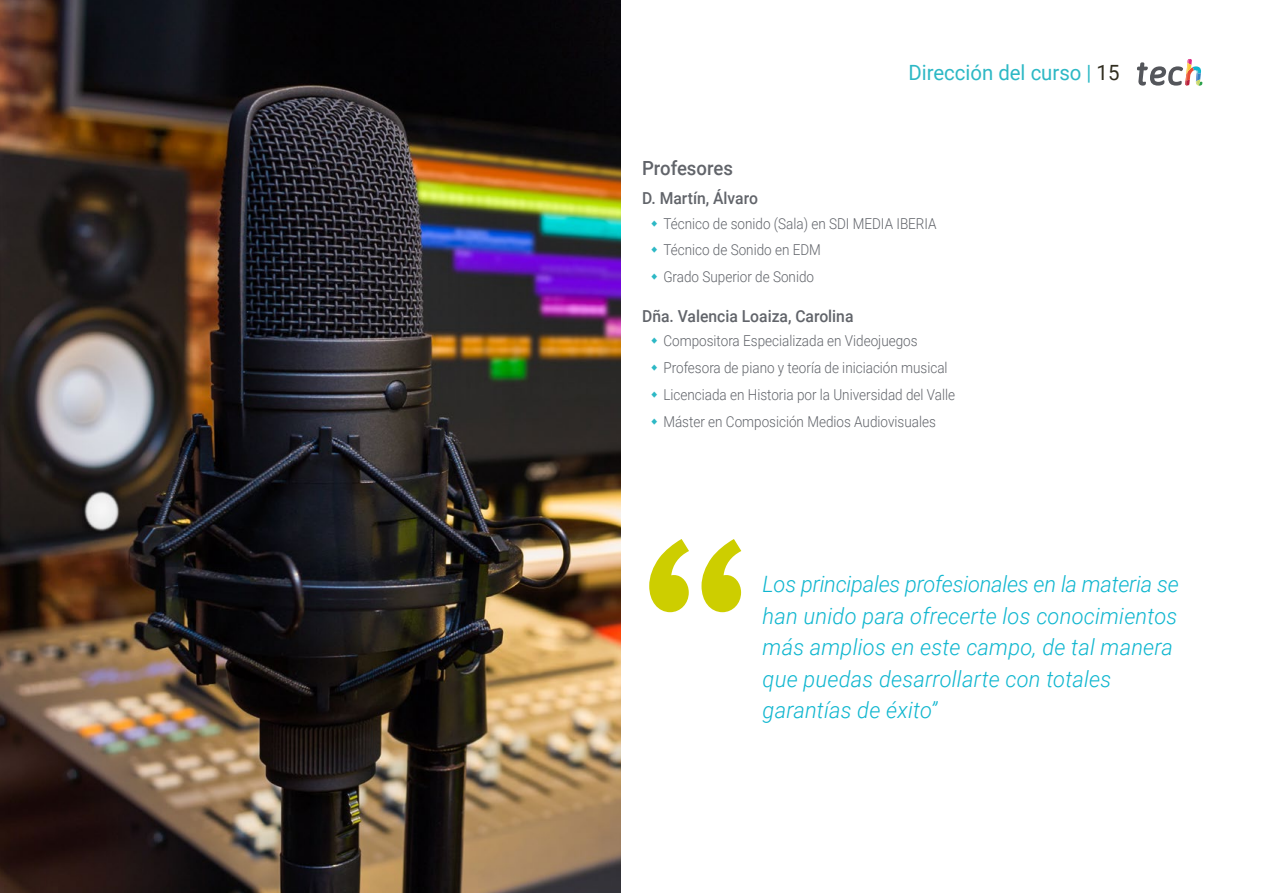
<style>
.page{position:relative;width:1263px;height:893px;background:#fff}
.page>*{position:absolute;margin:0;border:0;box-sizing:border-box;transform-origin:0 0}
.t1{font:italic 300 22.5px/31.5px "Roboto";letter-spacing:.01em;color:#0fb6cf}
.t2{font:21px "Roboto";color:#2db8c5}
.t3{font:500 19.5px "Roboto";color:#61646a;scale:.95 1}
.t4{font:500 16.5px "Roboto";color:#61646a;scale:.95 1}
.t5{font:300 15px/26.7px "Roboto";color:#61646a;scale:.9 1}
.s1{color:#312e20}
</style>
<div class="page">
<img style="left:0;top:0;width:621px;height:893px">
<svg style="left:1137px;top:59px;width:65px;height:27px"></svg>
<svg style="left:649px;top:539px;width:92px;height:73px"></svg>
<h2 class="t2" style="left:908px;top:57px;width:213px">Dirección del curso | <span class="s1">15</span></h2>
<h3 class="t3" style="left:642px;top:154px;width:97px">Profesores</h3>
<p class="t4" style="left:642px;top:187px;width:123px">D. Martín, Álvaro</p>
<p class="t5" style="left:663px;top:209px;width:305px">Técnico de sonido (Sala) en SDI MEDIA IBERIA<br>Técnico de Sonido en EDM<br>Grado Superior de Sonido</p>
<p class="t4" style="left:642px;top:304px;width:224px">Dña. Valencia Loaiza, Carolina</p>
<p class="t5" style="left:663px;top:327px;width:326px">Compositora Especializada en Videojuegos Profesora de piano y teoría de iniciación musical Licenciada en Historia por la Universidad del Valle Máster en Composición Medios Audiovisuales</p>
<h1 class="t1" style="left:763px;top:568px;width:418px">Los principales profesionales en la materia se han unido para ofrecerte los conocimientos más amplios en este campo, de tal manera que puedas desarrollarte con totales garantías de éxito”</h1>
</div>
